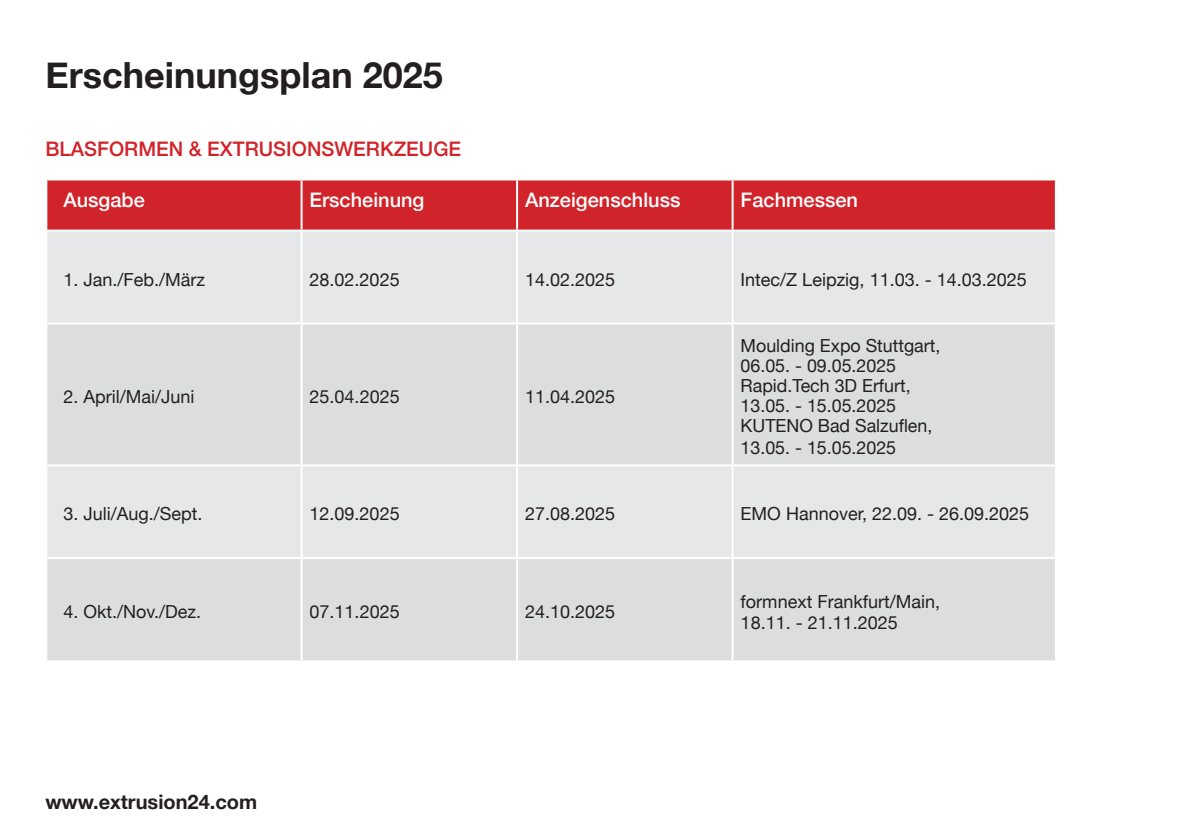
<style>
.page{position:relative;width:1191px;height:840px;background:#fff}
.page>*{position:absolute;margin:0;border:0;box-sizing:border-box;transform-origin:0 0}
.t1{font:700 36px "Helvetica Neue";color:#231f20}
.t2{font:500 20px "Helvetica Neue";color:#fff}
.t3{font:500 20px "Helvetica Neue";color:#d1232a}
.t4{font:700 20px "Helvetica Neue";color:#231f20}
.t5{font:18px/20.4px "Helvetica Neue";color:#231f20}
</style>
<div class="page">
<div style="left:47px;top:180px;width:1007px;height:49px;background:#d1232a"></div>
<div style="left:47px;top:231px;width:1007px;height:91px;background:#e6e7e9"></div>
<svg style="left:47px;top:324px;width:1007px;height:336px;background:#dedfe1"></svg>
<hr style="left:300px;top:180px;width:2px;height:49px;background:#fff">
<hr style="left:516px;top:180px;width:2px;height:49px;background:#fff">
<hr style="left:731px;top:180px;width:2px;height:49px;background:#fff">
<hr style="left:300px;top:231px;width:2px;height:91px;background:#fff">
<hr style="left:516px;top:231px;width:2px;height:91px;background:#fff">
<hr style="left:731px;top:231px;width:2px;height:91px;background:#fff">
<hr style="left:300px;top:324px;width:2px;height:140px;background:#fff">
<hr style="left:516px;top:324px;width:2px;height:140px;background:#fff">
<hr style="left:731px;top:324px;width:2px;height:140px;background:#fff">
<hr style="left:45px;top:464px;width:256px;height:2px;background:#fff">
<hr style="left:301px;top:464px;width:216px;height:2px;background:#fff">
<hr style="left:300px;top:466px;width:2px;height:90px;background:#fff">
<hr style="left:517px;top:464px;width:215px;height:2px;background:#fff">
<hr style="left:516px;top:466px;width:2px;height:90px;background:#fff">
<hr style="left:732px;top:464px;width:324px;height:2px;background:#fff">
<hr style="left:731px;top:466px;width:2px;height:90px;background:#fff">
<hr style="left:45px;top:556px;width:256px;height:2px;background:#fff">
<hr style="left:301px;top:556px;width:216px;height:2px;background:#fff">
<hr style="left:300px;top:558px;width:2px;height:102px;background:#fff">
<hr style="left:517px;top:556px;width:215px;height:2px;background:#fff">
<hr style="left:516px;top:558px;width:2px;height:102px;background:#fff">
<hr style="left:732px;top:556px;width:324px;height:2px;background:#fff">
<hr style="left:731px;top:558px;width:2px;height:102px;background:#fff">
<h1 class="t1" style="left:45px;top:47px;width:399px">Erscheinungsplan 2025</h1>
<p class="t3" style="left:45px;top:133px;width:417px">BLASFORMEN &amp; EXTRUSIONSWERKZEUGE</p>
<p class="t2" style="left:63px;top:183px;width:83px">Ausgabe</p>
<p class="t2" style="left:309px;top:183px;width:116px">Erscheinung</p>
<p class="t2" style="left:525px;top:183px;width:157px">Anzeigenschluss</p>
<p class="t2" style="left:740px;top:183px;width:119px">Fachmessen</p>
<p class="t5" style="left:63px;top:270px;width:143px">1. Jan./Feb./März</p>
<p class="t5" style="left:309px;top:270px;width:92px">28.02.2025</p>
<p class="t5" style="left:525px;top:270px;width:92px">14.02.2025</p>
<p class="t5" style="left:740px;top:270px;width:288px">Intec/Z Leipzig, 11.03. - 14.03.2025</p>
<p class="t5" style="left:63px;top:387px;width:133px">2. April/Mai/Juni</p>
<p class="t5" style="left:309px;top:387px;width:92px">25.04.2025</p>
<p class="t5" style="left:525px;top:387px;width:92px">11.04.2025</p>
<p class="t5" style="left:740px;top:336px;width:201px">Moulding Expo Stuttgart,<br>06.05. - 09.05.2025<br>Rapid.Tech 3D Erfurt,<br>13.05. - 15.05.2025<br>KUTENO Bad Salzuflen,<br>13.05. - 15.05.2025</p>
<p class="t5" style="left:63px;top:504px;width:141px">3. Juli/Aug./Sept.</p>
<p class="t5" style="left:309px;top:504px;width:92px">12.09.2025</p>
<p class="t5" style="left:525px;top:504px;width:92px">27.08.2025</p>
<p class="t5" style="left:740px;top:504px;width:290px">EMO Hannover, 22.09. - 26.09.2025</p>
<p class="t5" style="left:63px;top:602px;width:139px">4. Okt./Nov./Dez.</p>
<p class="t5" style="left:309px;top:602px;width:92px">07.11.2025</p>
<p class="t5" style="left:525px;top:602px;width:92px">24.10.2025</p>
<p class="t5" style="left:740px;top:591px;width:201px;line-height:21.6px">formnext Frankfurt/Main,<br>18.11. - 21.11.2025</p>
<p class="t4" style="left:45px;top:785px;width:213px">www.extrusion24.com</p>
</div>
